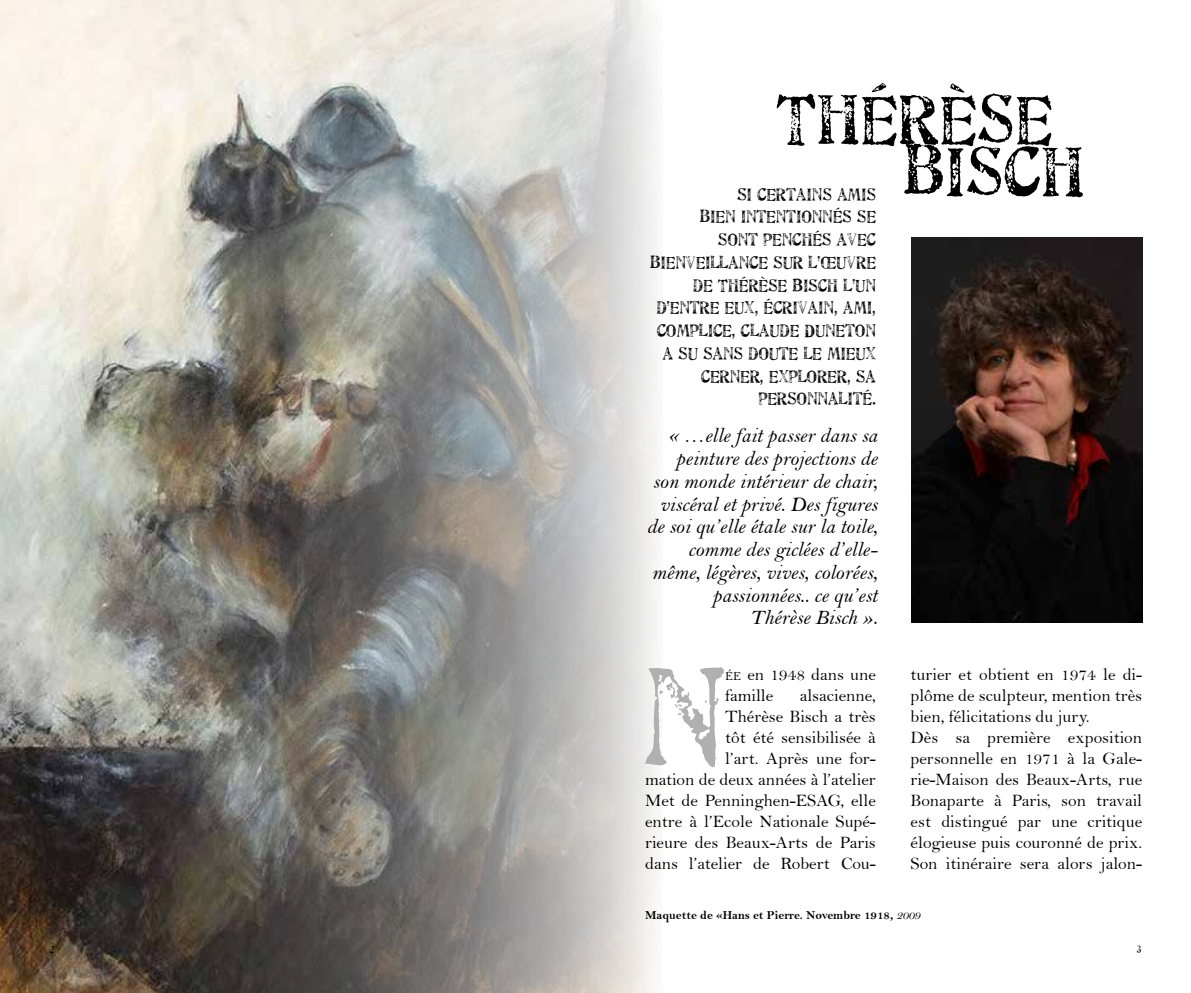
<style>
.page{position:relative;width:1191px;height:993px;background:#fff}
.page>*{position:absolute;margin:0;border:0;box-sizing:border-box;transform-origin:0 0}
.t1{font:500 139.12px "Artistamp";color:#b0b0b0}
.t2{font:500 70px/52.5px "Artistamp";color:#000}
.t3{font:21px/22.8px "Bell MT Italic";color:#000;text-align:right}
.t4{font:17.5px/21px "Bell";color:#000}
.t5{font:500 17.5px/22.8px "Artistamp";color:#000;text-align:right}
.t6{font:12.25px "Bell MT Bold";color:#000}
.t7{font:500 10.5px "Artistamp";color:#000}
.s1{font-size:12.25px}
.s2{font-family:"Bell MT Italic"}
</style>
<div class="page">
<img style="left:0;top:0;width:655px;height:992px">
<img style="left:911px;top:237px;width:231px;height:385px">
<h2 class="t2" style="left:902px;top:92px;width:184px;text-indent:-126px">THÉRÈSE<br>BISCH</h2>
<p class="t5" style="left:650px;top:182px;width:227px">SI CERTAINS AMIS<br>BIEN INTENTIONNÉS SE<br>SONT PENCHÉS AVEC<br>BIENVEILLANCE SUR L’ŒUVRE<br>DE THÉRÈSE BISCH L’UN<br>D’ENTRE EUX, ÉCRIVAIN, AMI,<br>COMPLICE, CLAUDE DUNETON<br>A SU SANS DOUTE LE MIEUX<br>CERNER, EXPLORER, SA<br>PERSONNALITÉ.</p>
<p class="t3" style="left:647px;top:424px;width:232px">« …elle fait passer dans sa peinture des projections de son monde intérieur de chair, viscéral et privé. Des figures de soi qu’elle étale sur la toile, comme des giclées d’elle&shy;même, légères, vives, colorées, passionnées.. ce qu’est<br>Thérèse Bisch ».</p>
<h1 class="t1" style="left:640px;top:638px;width:86px">N</h1>
<p class="t4" style="left:725px;top:663px;width:152px"><span class="s1">ée</span> en 1948 dans une famille</p>
<p class="t4" style="left:645px;top:684px;width:232px;text-align:right">alsacienne,<br>Thérèse Bisch a très<br>tôt été sensibilisée à<br>l’art. Après une for-<br>mation de deux années à l’atelier<br>Met de Penninghen-ESAG, elle entre à l’Ecole Nationale Supé&shy;rieure des Beaux-Arts de Paris dans l’atelier de Robert Cou-</p>
<p class="t4" style="left:910px;top:663px;width:233px">turier et obtient en 1974 le di&shy;plôme de sculpteur, mention très bien, félicitations du jury.<br>Dès sa première exposition personnelle en 1971 à la Gale&shy;rie-Maison des Beaux-Arts, rue<br>Bonaparte à Paris, son travail est distingué par une critique élogieuse puis couronné de prix.<br>Son itinéraire sera alors jalon-</p>
<p class="t6" style="left:645px;top:907px;width:277px">Maquette de «Hans et Pierre. Novembre 1918, <span class="s2">2009</span></p>
<p class="t7" style="left:50px;top:943px;width:6px">2</p>
<p class="t7" style="left:1137px;top:943px;width:6px">3</p>
</div>
